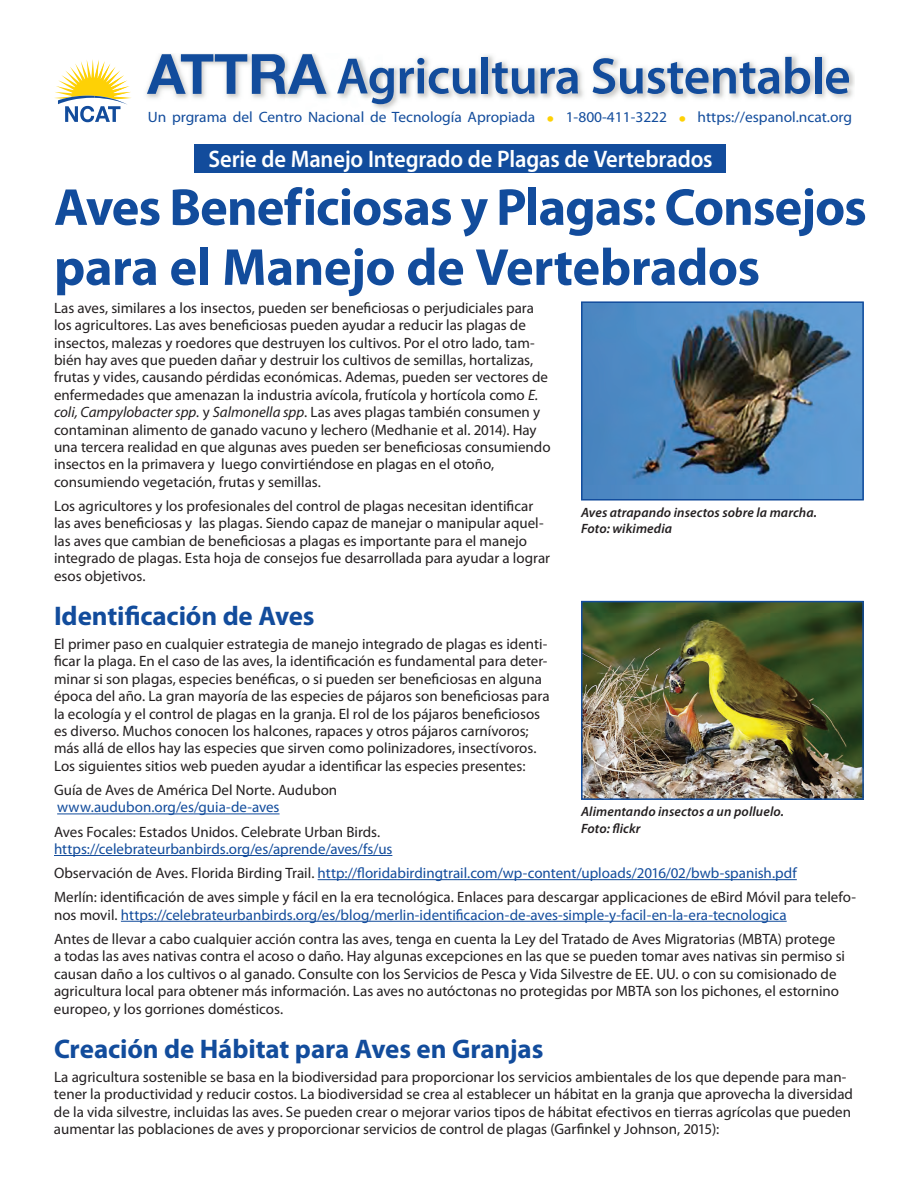
<style>
.page{position:relative;width:918px;height:1188px;background:#fff}
.page>*{position:absolute;margin:0;border:0;box-sizing:border-box;transform-origin:0 0}
.t1{font:700 52.5px/60px "Myriad Pro";letter-spacing:-.015em;color:#124c9c}
.t2{font:600 51.45px "Myriad Pro";letter-spacing:-.01em;color:#124c9c}
.t3{font:700 27px "Myriad Pro";letter-spacing:-.005em;color:#124c9c}
.t4{font:600 24px "Myriad Pro";letter-spacing:-.005em;color:#fff;scale:.94 1}
.t5{font:15px/17.4px "Myriad Pro";color:#231f20}
.t6{font:15px "Myriad Pro";color:#124c9c}
.t7{font:italic 600 13.5px/16.5px "Myriad Pro";letter-spacing:.01em;color:#231f20}
.s1{font-weight:900;font-size:19.5px;color:#fed105}
.s2{font-style:italic}
.s3{color:#124c9c}
</style>
<div class="page">
<div style="left:195px;top:144px;width:531px;height:29px;background:#124c9c"></div>
<img style="left:146px;top:53px;width:709px;height:56px">
<svg style="left:54px;top:59px;width:67px;height:63px"></svg>
<img style="left:95px;top:106px;width:13px;height:16px">
<img style="left:108px;top:106px;width:12px;height:16px">
<img style="left:94px;top:60px;width:37px;height:39px">
<img style="left:94px;top:96px;width:34px;height:9px">
<svg style="left:147px;top:54px;width:180px;height:40px"></svg>
<hr style="left:57px;top:814px;width:223px;height:1px;background:#124c9c">
<hr style="left:54px;top:855px;width:338px;height:1px;background:#124c9c">
<hr style="left:318px;top:879px;width:479px;height:1px;background:#124c9c">
<hr style="left:121px;top:921px;width:666px;height:1px;background:#124c9c">
<img style="left:584px;top:304px;width:277px;height:194px">
<div style="left:581px;top:301px;width:283px;height:200px;border:2px solid #124c9c"></div>
<img style="left:584px;top:604px;width:277px;height:193px">
<div style="left:581px;top:601px;width:283px;height:199px;border:2px solid #124c9c"></div>
<h2 class="t2" style="left:336px;top:57px;width:516px">Agricultura Sustentable</h2>
<p class="t6" style="left:148px;top:111px;width:706px">Un prgrama del Centro Nacional de Tecnología Apropiada <span class="s1">•</span> 1-800-411-3222 <span class="s1">•</span> https://espanol.ncat.org</p>
<h3 class="t4" style="left:208px;top:149px;width:538px">Serie de Manejo Integrado de Plagas de Vertebrados</h3>
<h1 class="t1" style="left:54px;top:182px;width:814px">Aves Benef iciosas y Plagas: Consejos para el Manejo de Vertebrados</h1>
<p class="t5" style="left:54px;top:301px;width:498px">Las aves, similares a los insectos, pueden ser beneficiosas o perjudiciales para los agricultores. Las aves beneficiosas pueden ayudar a reducir las plagas de insectos, malezas y roedores que destruyen los cultivos. Por el otro lado, tam&shy;bién hay aves que pueden dañar y destruir los cultivos de semillas, hortalizas, frutas y vides, causando pérdidas económicas. Ademas, pueden ser vectores de enfermedades que amenazan la industria avícola, frutícola y hortícola como <span class="s2">E. coli, Campylobacter spp.</span> y <span class="s2">Salmonella spp</span>. Las aves plagas también consumen y contaminan alimento de ganado vacuno y lechero (Medhanie et al. 2014). Hay una tercera realidad en que algunas aves pueden ser beneficiosas consumiendo insectos en la primavera y luego convirtiéndose en plagas en el otoño, consumiendo vegetación, frutas y semillas.</p>
<p class="t5" style="left:54px;top:499px;width:498px">Los agricultores y los profesionales del control de plagas necesitan identificar las aves beneficiosas y las plagas. Siendo capaz de manejar o manipular aquel&shy;las aves que cambian de beneficiosas a plagas es importante para el manejo integrado de plagas. Esta hoja de consejos fue desarrollada para ayudar a lograr esos objetivos.</p>
<h3 class="t3" style="left:54px;top:606px;width:262px">Identificación de Aves</h3>
<p class="t5" style="left:54px;top:637px;width:497px">El primer paso en cualquier estrategia de manejo integrado de plagas es identi&shy;ficar la plaga. En el caso de las aves, la identificación es fundamental para deter&shy;minar si son plagas, especies benéficas, o si pueden ser beneficiosas en alguna época del año. La gran mayoría de las especies de pájaros son beneficiosas para la ecología y el control de plagas en la granja. El rol de los pájaros beneficiosos es diverso. Muchos conocen los halcones, rapaces y otros pájaros carnívoros; más allá de ellos hay las especies que sirven como polinizadores, insectívoros.<br>Los siguientes sitios web pueden ayudar a identificar las especies presentes:</p>
<p class="t5" style="left:54px;top:783px;width:285px">Guía de Aves de América Del Norte. Audubon</p>
<p class="t6" style="left:57px;top:802px;width:224px">www.audubon.org/es/guia-de-aves</p>
<p class="t5" style="left:54px;top:824px;width:328px">Aves Focales: Estados Unidos. Celebrate Urban Birds.</p>
<p class="t5" style="left:54px;top:838px;width:804px;line-height:24.2px"><span class="s3">https://celebrateurbanbirds.org/es/aprende/aves/fs/us<br></span>Observación de Aves. Florida Birding Trail. <span class="s3">http://floridabirdingtrail.com/wp-content/uploads/2016/02/bwb-spanish.pdf<br></span>Merlín: identificación de aves simple y fácil en la era tecnológica. Enlaces para descargar applicaciones de eBird Móvil para telefo-</p>
<p class="t5" style="left:54px;top:904px;width:783px;line-height:24.2px">nos movil. <span class="s3">https://celebrateurbanbirds.org/es/blog/merlin-identificacion-de-aves-simple-y-facil-en-la-era-tecnologica<br></span>Antes de llevar a cabo cualquier acción contra las aves, tenga en cuenta la Ley del Tratado de Aves Migratorias (MBTA) protege</p>
<p class="t5" style="left:54px;top:949px;width:793px">a todas las aves nativas contra el acoso o daño. Hay algunas excepciones en las que se pueden tomar aves nativas sin permiso si causan daño a los cultivos o al ganado. Consulte con los Servicios de Pesca y Vida Silvestre de EE. UU. o con su comisionado de agricultura local para obtener más información. Las aves no autóctonas no protegidas por MBTA son los pichones, el estornino europeo, y los gorriones domésticos.</p>
<h3 class="t3" style="left:54px;top:1038px;width:491px">Creación de Hábitat para Aves en Granjas</h3>
<p class="t5" style="left:54px;top:1070px;width:801px">La agricultura sostenible se basa en la biodiversidad para proporcionar los servicios ambientales de los que depende para man&shy;tener la productividad y reducir costos. La biodiversidad se crea al establecer un hábitat en la granja que aprovecha la diversidad de la vida silvestre, incluidas las aves. Se pueden crear o mejorar varios tipos de hábitat efectivos en tierras agrícolas que pueden aumentar las poblaciones de aves y proporcionar servicios de control de plagas (Garfinkel y Johnson, 2015):</p>
<p class="t7" style="left:581px;top:504px;width:238px">Aves atrapando insectos sobre la marcha.<br>Foto: wikimedia</p>
<p class="t7" style="left:581px;top:803px;width:205px">Alimentando insectos a un polluelo.<br>Foto: flickr</p>
</div>
